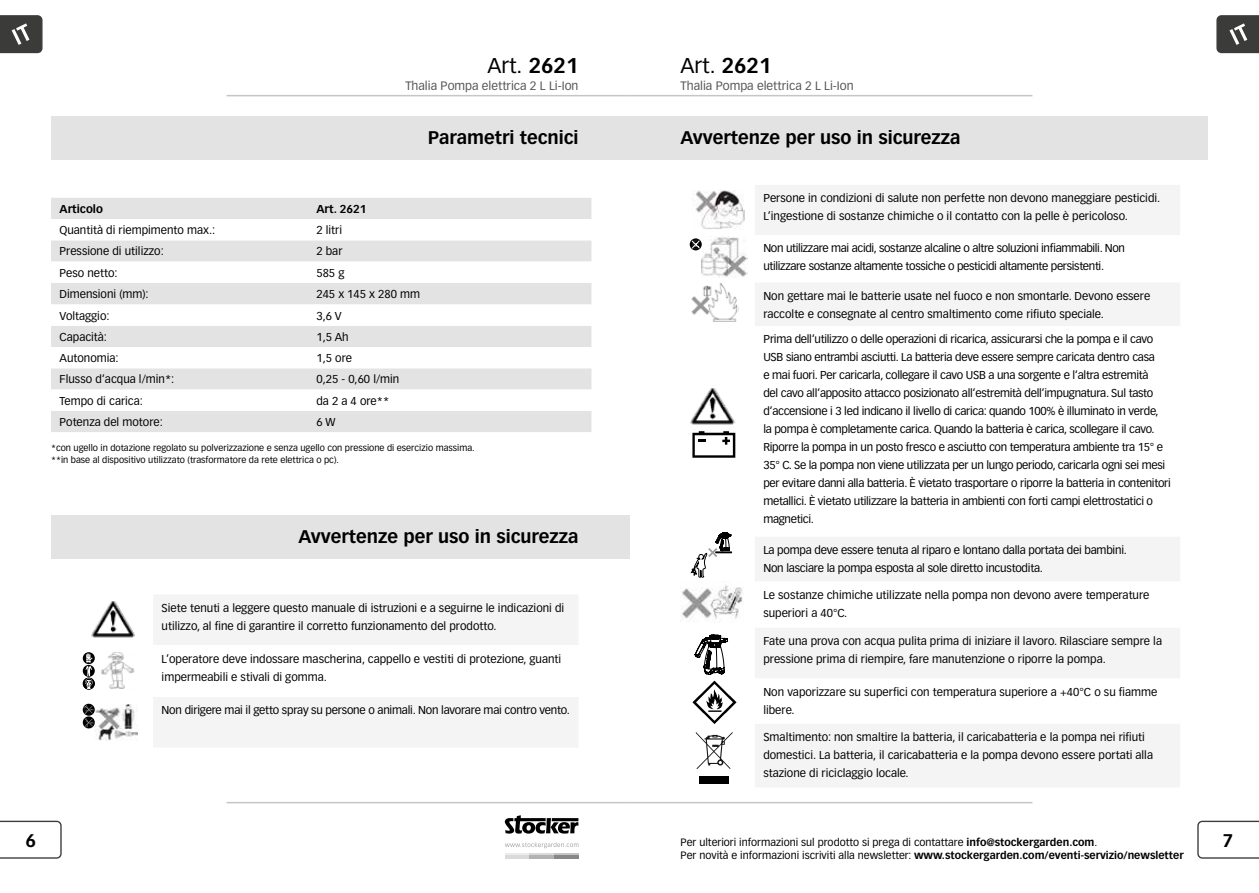
<style>
.page{position:relative;width:1259px;height:893px;background:#fff}
.page>*{position:absolute;margin:0;border:0;box-sizing:border-box;transform-origin:0 0}
.t1{font:21px "Vectora LT Std";color:#000}
.t2{font:700 18px "Vectora LT Std";color:#000}
.t3{font:12px "Vectora LT Std";color:#565656}
.t4{font:11.25px/18px "Vectora LT Std";color:#000}
.t5{font:11.25px/18px "Vectora LT Std";letter-spacing:-.025em;color:#000}
.t6{font:11.25px/18px "Vectora LT Std";letter-spacing:-.02em;color:#000}
.t7{font:11.25px/18px "Vectora LT Std";letter-spacing:-.03em;color:#000}
.t8{font:700 11.25px "Vectora LT Std";color:#000}
.t9{font:700 10.5px "Vectora LT Std";color:#000}
.t10{font:10.5px "Vectora LT Std";color:#000}
.t11{font:9px/12px "Vectora LT Std";color:#000}
.s1{font-weight:700}
.s2{font-weight:400}
</style>
<div class="page">
<hr style="left:226px;top:802px;width:403px;height:1px;background:#c5c6c6">
<hr style="left:629px;top:802px;width:403px;height:1px;background:#c5c6c6">
<svg style="left:1197px;top:821px;width:62px;height:38px"></svg>
<svg style="left:0;top:821px;width:62px;height:38px"></svg>
<svg style="left:505px;top:815px;width:73px;height:19px"></svg>
<svg style="left:505px;top:842px;width:73px;height:6px"></svg>
<hr style="left:505px;top:853px;width:24px;height:2px;background:#ececed">
<hr style="left:529px;top:853px;width:25px;height:2px;background:#dadada">
<hr style="left:554px;top:853px;width:24px;height:2px;background:#c5c6c6">
<hr style="left:505px;top:855px;width:24px;height:4px;background:#dadada">
<hr style="left:529px;top:855px;width:25px;height:4px;background:#b1b2b3">
<hr style="left:554px;top:855px;width:24px;height:4px;background:#878786">
<hr style="left:226px;top:95px;width:403px;height:1px;background:#c5c6c6">
<hr style="left:629px;top:95px;width:403px;height:1px;background:#c5c6c6">
<svg style="left:1216px;top:15px;width:43px;height:38px;background:#4d4d4c"></svg>
<svg style="left:0;top:15px;width:43px;height:38px;background:#4d4d4c"></svg>
<div style="left:51px;top:116px;width:578px;height:43px;background:#e3e3e3"></div>
<div style="left:51px;top:198px;width:540px;height:234px;background:#e3e3e3"></div>
<svg style="left:51px;top:219px;width:540px;height:192px"></svg>
<div style="left:51px;top:515px;width:578px;height:43px;background:#e3e3e3"></div>
<div style="left:629px;top:116px;width:579px;height:44px;background:#e3e3e3"></div>
<div style="left:154px;top:595px;width:424px;height:152px;background:#f4f4f4"></div>
<div style="left:153px;top:645px;width:425px;height:52px;background:#fff"></div>
<img style="left:91px;top:602px;width:44px;height:36px">
<img style="left:95px;top:705px;width:43px;height:35px">
<svg style="left:83px;top:704px;width:12px;height:12px"></svg>
<svg style="left:83px;top:716px;width:12px;height:12px"></svg>
<svg style="left:84px;top:705px;width:9px;height:22px"></svg>
<img style="left:101px;top:652px;width:33px;height:37px">
<svg style="left:83px;top:652px;width:12px;height:12px"></svg>
<svg style="left:83px;top:665px;width:12px;height:12px"></svg>
<div style="left:83px;top:678px;width:12px;height:12px;background:#000;border-radius:50%"></div>
<svg style="left:85px;top:653px;width:8px;height:36px"></svg>
<div style="left:755px;top:185px;width:425px;height:602px;background:#f4f4f4"></div>
<svg style="left:755px;top:235px;width:425px;height:489px"></svg>
<img style="left:693px;top:190px;width:52px;height:39px">
<img style="left:680px;top:585px;width:63px;height:37px">
<img style="left:702px;top:237px;width:45px;height:40px">
<svg style="left:690px;top:238px;width:12px;height:12px"></svg>
<svg style="left:692px;top:240px;width:7px;height:8px"></svg>
<img style="left:691px;top:283px;width:47px;height:39px">
<svg style="left:692px;top:681px;width:44px;height:43px"></svg>
<div style="left:699px;top:776px;width:30px;height:7px;background:#000"></div>
<svg style="left:695px;top:732px;width:37px;height:37px"></svg>
<svg style="left:692px;top:431px;width:43px;height:27px"></svg>
<img style="left:691px;top:388px;width:44px;height:37px">
<svg style="left:691px;top:533px;width:40px;height:45px"></svg>
<svg style="left:695px;top:635px;width:32px;height:39px"></svg>
<h1 class="t1" style="left:487px;top:53px;width:92px">Art. <span class="s1">2621</span></h1>
<p class="t3" style="left:405px;top:79px;width:175px">Thalia Pompa elettrica 2 L Li-Ion</p>
<h2 class="t2" style="left:428px;top:126px;width:152px">Parametri tecnici</h2>
<p class="t8" style="left:60px;top:202px;width:45px">Articolo</p>
<p class="t8" style="left:316px;top:202px;width:52px">Art. 2621</p>
<p class="t4" style="left:60px;top:221px;width:157px">Quantità di riempimento max.:</p>
<p class="t4" style="left:316px;top:221px;width:27px">2 litri</p>
<p class="t4" style="left:60px;top:242px;width:106px">Pressione di utilizzo:</p>
<p class="t4" style="left:316px;top:242px;width:28px">2 bar</p>
<p class="t4" style="left:60px;top:264px;width:60px">Peso netto:</p>
<p class="t4" style="left:316px;top:264px;width:29px">585 g</p>
<p class="t4" style="left:60px;top:285px;width:91px">Dimensioni (mm):</p>
<p class="t4" style="left:316px;top:285px;width:105px">245 x 145 x 280 mm</p>
<p class="t4" style="left:60px;top:307px;width:52px">Voltaggio:</p>
<p class="t4" style="left:316px;top:307px;width:27px">3,6 V</p>
<p class="t4" style="left:60px;top:328px;width:49px">Capacità:</p>
<p class="t4" style="left:316px;top:328px;width:34px">1,5 Ah</p>
<p class="t4" style="left:60px;top:349px;width:61px">Autonomia:</p>
<p class="t4" style="left:316px;top:349px;width:37px">1,5 ore</p>
<p class="t4" style="left:60px;top:370px;width:116px">Flusso d‘acqua l/min*:</p>
<p class="t4" style="left:316px;top:370px;width:84px">0,25 - 0,60 l/min</p>
<p class="t4" style="left:60px;top:392px;width:85px">Tempo di carica:</p>
<p class="t4" style="left:316px;top:392px;width:74px">da 2 a 4 ore**</p>
<p class="t4" style="left:60px;top:413px;width:105px">Potenza del motore:</p>
<p class="t4" style="left:316px;top:413px;width:20px">6 W</p>
<p class="t11" style="left:51px;top:442px;width:425px">*con ugello in dotazione regolato su polverizzazione e senza ugello con pressione di esercizio massima. **in base al dispositivo utilizzato (trasformatore da rete elettrica o pc).</p>
<h2 class="t2" style="left:298px;top:525px;width:281px">Avvertenze per uso in sicurezza</h2>
<p class="t4" style="left:162px;top:599px;width:404px">Siete tenuti a leggere questo manuale di istruzioni e a seguirne le indicazioni di utilizzo, al fine di garantire il corretto funzionamento del prodotto.</p>
<p class="t4" style="left:162px;top:650px;width:401px">L’operatore deve indossare mascherina, cappello e vestiti di protezione, guanti impermeabili e stivali di gomma.</p>
<p class="t6" style="left:162px;top:701px;width:410px">Non dirigere mai il getto spray su persone o animali. Non lavorare mai contro vento.</p>
<h1 class="t1" style="left:680px;top:53px;width:92px">Art. <span class="s1">2621</span></h1>
<p class="t3" style="left:680px;top:79px;width:175px">Thalia Pompa elettrica 2 L Li-Ion</p>
<h2 class="t2" style="left:680px;top:126px;width:281px">Avvertenze per uso in sicurezza</h2>
<p class="t4" style="left:763px;top:189px;width:398px">Persone in condizioni di salute non perfette non devono maneggiare pesticidi.<br>L’ingestione di sostanze chimiche o il contatto con la pelle è pericoloso.</p>
<p class="t7" style="left:763px;top:239px;width:363px">Non utilizzare mai acidi, sostanze alcaline o altre soluzioni infiammabili. Non utilizzare sostanze altamente tossiche o pesticidi altamente persistenti.</p>
<p class="t4" style="left:763px;top:287px;width:388px">Non gettare mai le batterie usate nel fuoco e non smontarle. Devono essere raccolte e consegnate al centro smaltimento come rifiuto speciale.</p>
<p class="t5" style="left:763px;top:330px;width:409px">Prima dell‘utilizzo o delle operazioni di ricarica, assicurarsi che la pompa e il cavo USB siano entrambi asciutti. La batteria deve essere sempre caricata dentro casa<br>e mai fuori. Per caricarla, collegare il cavo USB a una sorgente e l‘altra estremità<br>del cavo all‘apposito attacco posizionato all‘estremità dell‘impugnatura. Sul tasto d‘accensione i 3 led indicano il livello di carica: quando 100% è illuminato in verde,<br>la pompa è completamente carica. Quando la batteria è carica, scollegare il cavo.<br>Riporre la pompa in un posto fresco e asciutto con temperatura ambiente tra 15° e 35° C. Se la pompa non viene utilizzata per un lungo periodo, caricarla ogni sei mesi per evitare danni alla batteria. È vietato trasportare o riporre la batteria in contenitori metallici. È vietato utilizzare la batteria in ambienti con forti campi elettrostatici o magnetici.</p>
<p class="t6" style="left:763px;top:541px;width:365px">La pompa deve essere tenuta al riparo e lontano dalla portata dei bambini.<br>Non lasciare la pompa esposta al sole diretto incustodita.</p>
<p class="t4" style="left:763px;top:586px;width:388px">Le sostanze chimiche utilizzate nella pompa non devono avere temperature superiori a 40°C.</p>
<p class="t4" style="left:763px;top:632px;width:400px">Fate una prova con acqua pulita prima di iniziare il lavoro. Rilasciare sempre la pressione prima di riempire, fare manutenzione o riporre la pompa.</p>
<p class="t4" style="left:763px;top:683px;width:395px">Non vaporizzare su superfici con temperatura superiore a +40°C o su fiamme libere.</p>
<p class="t4" style="left:763px;top:728px;width:391px">Smaltimento: non smaltire la batteria, il caricabatteria e la pompa nei rifiuti domestici. La batteria, il caricabatteria e la pompa devono essere portati alla stazione di riciclaggio locale.</p>
<h2 class="t2" style="left:25px;top:829px;width:12px">6</h2>
<p class="t10" style="left:680px;top:836px;width:418px">Per ulteriori informazioni sul prodotto si prega di contattare <span class="s1">info@stockergarden.com</span>.</p>
<h2 class="t2" style="left:1222px;top:829px;width:12px">7</h2>
<p class="t9" style="left:680px;top:849px;width:504px"><span class="s2">Per novità e informazioni iscriviti alla newsletter:</span> www.stockergarden.com/eventi-servizio/newsletter</p>
</div>
